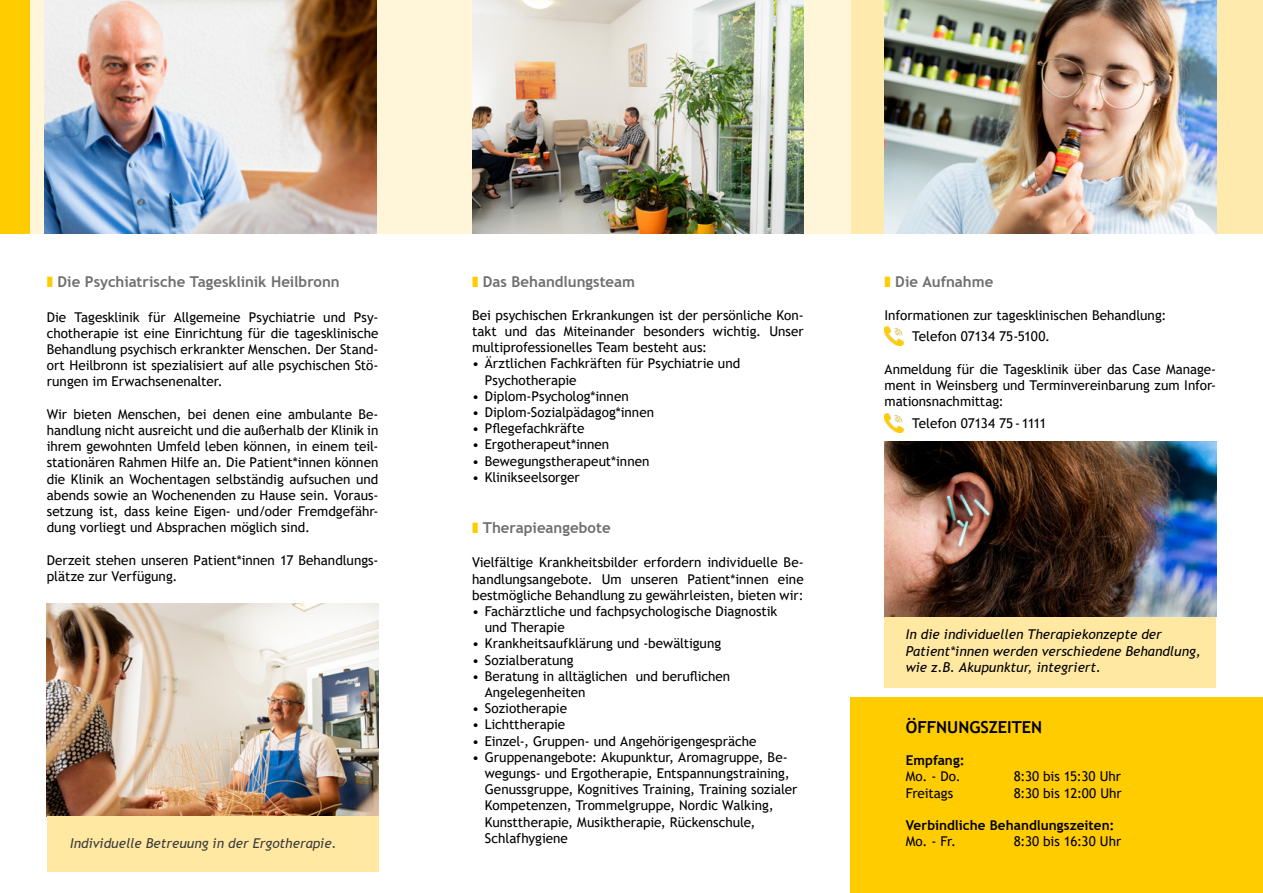
<style>
.page{position:relative;width:1263px;height:893px;background:#fff}
.page>*{position:absolute;margin:0;border:0;box-sizing:border-box;transform-origin:0 0}
.Body{font:700 16.5px "Trebuchet MS";color:#000}
.Ueberschrift{font:700 15px "Trebuchet MS";color:#706f6f}
.Body-2{font:13.5px/16.2px "Trebuchet MS";color:#000;text-align:justify}
.t1{font:italic 13.5px/16.2px "Trebuchet MS";color:#000}
.t2{font:italic 13.5px "Trebuchet MS";color:#3c3c3b}
.Body-3{font:700 13.5px "Trebuchet MS";color:#000}
.Body-4{font:13.5px "Trebuchet MS";letter-spacing:-.02em;color:#000}
</style>
<div class="page">
<div style="left:850px;top:0;width:413px;height:234px;background:#ffeaad"></div>
<div style="left:850px;top:698px;width:413px;height:195px;background:#fc0"></div>
<img style="left:47px;top:604px;width:331px;height:212px">
<div style="left:47px;top:816px;width:331px;height:56px;background:#ffe8a2"></div>
<div style="left:884px;top:617px;width:332px;height:71px;background:#ffe8a2"></div>
<div style="left:0;top:0;width:850px;height:234px;background:#fff5d8"></div>
<div style="left:0;top:0;width:30px;height:234px;background:#fc0"></div>
<img style="left:472px;top:0;width:332px;height:234px">
<img style="left:884px;top:441px;width:332px;height:176px">
<img style="left:45px;top:0;width:331px;height:234px">
<img style="left:884px;top:0;width:332px;height:234px">
<img style="left:884px;top:327px;width:20px;height:19px">
<img style="left:884px;top:413px;width:20px;height:19px">
<p class="Ueberschrift" style="left:58px;top:273px;width:284px">Die Psychiatrische Tagesklinik Heilbronn</p>
<p class="Body-2" style="left:47px;top:309px;width:333px">Die Tagesklinik für Allgemeine Psychiatrie und Psy&shy;chotherapie ist eine Einrichtung für die tagesklinische Behandlung psychisch erkrankter Menschen. Der Stand&shy;ort Heilbronn ist spezialisiert auf alle psychischen Stö&shy;rungen im Erwachsenenalter.</p>
<p class="Body-2" style="left:47px;top:406px;width:333px">Wir bieten Menschen, bei denen eine ambulante Be&shy;handlung nicht ausreicht und die außerhalb der Klinik in ihrem gewohnten Umfeld leben können, in einem teil&shy;stationären Rahmen Hilfe an. Die Patient*innen können die Klinik an Wochentagen selbständig aufsuchen und abends sowie an Wochenenden zu Hause sein. Voraus&shy;setzung ist, dass keine Eigen- und/oder Fremdgefähr&shy;dung vorliegt und Absprachen möglich sind.</p>
<p class="Body-2" style="left:47px;top:552px;width:333px">Derzeit stehen unseren Patient*innen 17 Behandlungs&shy;plätze zur Verfügung.</p>
<p class="t2" style="left:70px;top:835px;width:268px">Individuelle Betreuung in der Ergotherapie.</p>
<p class="Ueberschrift" style="left:483px;top:273px;width:154px">Das Behandlungsteam</p>
<p class="Body-2" style="left:472px;top:307px;width:333px">Bei psychischen Erkrankungen ist der persönliche Kon&shy;takt und das Miteinander besonders wichtig. Unser multiprofessionelles Team besteht aus:</p>
<p class="Body-2" style="left:485px;top:355px;width:257px;text-indent:-13px">• Ärztlichen Fachkräften für Psychiatrie und<br>Psychotherapie</p>
<p class="Body-2" style="left:472px;top:388px;width:158px">• Diplom-Psycholog*innen</p>
<p class="Body-2" style="left:472px;top:404px;width:184px">• Diplom-Sozialpädagog*innen</p>
<p class="Body-2" style="left:472px;top:420px;width:114px">• Pflegefachkräfte</p>
<p class="Body-2" style="left:472px;top:436px;width:139px">• Ergotherapeut*innen</p>
<p class="Body-2" style="left:472px;top:453px;width:179px">• Bewegungstherapeut*innen</p>
<p class="Body-2" style="left:472px;top:469px;width:109px">• Klinikseelsorger</p>
<p class="Ueberschrift" style="left:483px;top:518px;width:129px">Therapieangebote</p>
<p class="Body-2" style="left:472px;top:554px;width:333px">Vielfältige Krankheitsbilder erfordern individuelle Be&shy;handlungsangebote. Um unseren Patient*innen eine bestmögliche Behandlung zu gewährleisten, bieten wir:</p>
<p class="Body-2" style="left:485px;top:603px;width:294px;text-indent:-13px">• Fachärztliche und fachpsychologische Diagnostik und Therapie</p>
<p class="Body-2" style="left:472px;top:635px;width:251px">• Krankheitsaufklärung und -bewältigung</p>
<p class="Body-2" style="left:472px;top:652px;width:103px">• Sozialberatung</p>
<p class="Body-2" style="left:485px;top:668px;width:247px;text-indent:-13px">• Beratung in alltäglichen und beruflichen<br>Angelegenheiten</p>
<p class="Body-2" style="left:472px;top:700px;width:97px">• Soziotherapie</p>
<p class="Body-2" style="left:472px;top:716px;width:95px">• Lichttherapie</p>
<p class="Body-2" style="left:472px;top:733px;width:286px">• Einzel-, Gruppen- und Angehörigengespräche</p>
<p class="Body-2" style="left:485px;top:749px;width:314px;text-align:left;text-indent:-13px">• Gruppenangebote: Akupunktur, Aromagruppe, Be&shy;wegungs- und Ergotherapie, Entspannungstraining, Genussgruppe, Kognitives Training, Training sozialer Kompetenzen, Trommelgruppe, Nordic Walking, Kunsttherapie, Musiktherapie, Rückenschule, Schlafhygiene</p>
<p class="Ueberschrift" style="left:895px;top:273px;width:100px">Die Aufnahme</p>
<p class="Body-2" style="left:884px;top:307px;width:283px">Informationen zur tagesklinischen Behandlung:</p>
<p class="Body-2" style="left:912px;top:328px;width:139px">Telefon 07134 75-5100.</p>
<p class="Body-2" style="left:884px;top:361px;width:333px">Anmeldung für die Tagesklinik über das Case Manage&shy;ment in Weinsberg und Terminvereinbarung zum Infor&shy;mationsnachmittag:</p>
<p class="Body-4" style="left:912px;top:415px;width:136px">Telefon 07134 75-1111</p>
<p class="t1" style="left:906px;top:626px;width:297px">In die individuellen Therapiekonzepte der<br>Patient*innen werden verschiedene Behandlung, wie z.B. Akupunktur, integriert.</p>
<p class="Body" style="left:906px;top:716px;width:138px">ÖFFNUNGSZEITEN</p>
<p class="Body-3" style="left:906px;top:752px;width:60px">Empfang:</p>
<p class="Body-2" style="left:906px;top:768px;width:56px">Mo. - Do.</p>
<p class="Body-2" style="left:1014px;top:768px;width:109px">8:30 bis 15:30 Uhr</p>
<p class="Body-2" style="left:906px;top:784px;width:49px">Freitags</p>
<p class="Body-2" style="left:1014px;top:784px;width:109px">8:30 bis 12:00 Uhr</p>
<p class="Body-3" style="left:906px;top:817px;width:210px">Verbindliche Behandlungszeiten:</p>
<p class="Body-2" style="left:906px;top:833px;width:52px">Mo. - Fr.</p>
<p class="Body-2" style="left:1014px;top:833px;width:109px">8:30 bis 16:30 Uhr</p>
</div>
